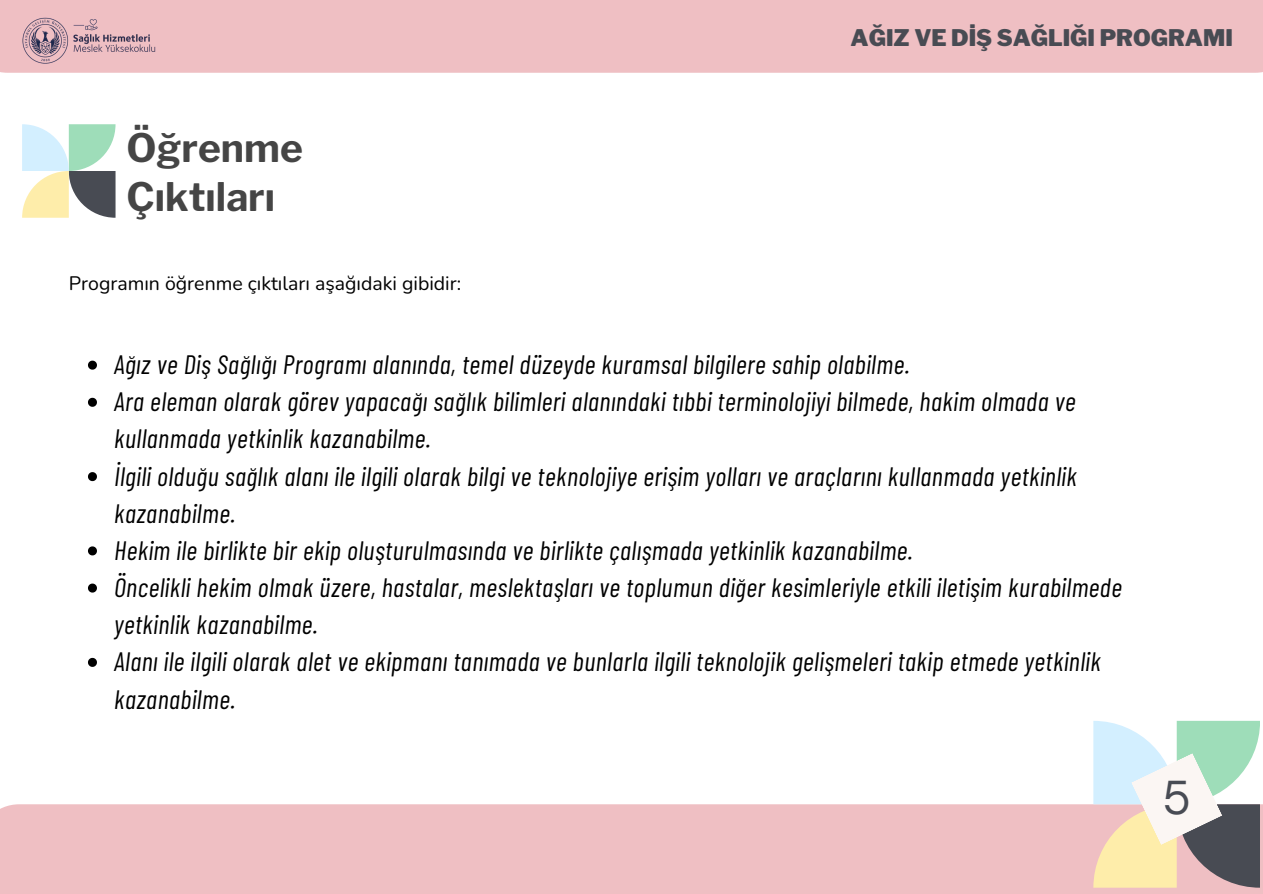
<style>
.page{position:relative;width:1263px;height:894px;background:#fff}
.page>*{position:absolute;margin:0;border:0;box-sizing:border-box;transform-origin:0 0}
.t1{font:47.25px "DM Sans";color:#484b53}
.t2{font:700 39px/49.5px "Libre Franklin";color:#454545}
.t3{font:italic 26.55px/37.2px "Barlow Condensed";letter-spacing:.02em;color:#000}
.t4{font:900 22.8px "Libre Franklin";color:#484b53}
.t5{font:19.5px "Nunito";color:#000}
</style>
<div class="page">
<div style="left:0;top:804px;width:1263px;height:89px;background:#efbfc3"></div>
<svg style="left:1093px;top:720px;width:167px;height:167px"></svg>
<div style="left:0;top:0;width:1263px;height:73px;background:#efbfc3"></div>
<svg style="left:22px;top:124px;width:93px;height:94px"></svg>
<svg style="left:88px;top:360px;width:9px;height:9px"></svg>
<svg style="left:88px;top:397px;width:9px;height:9px"></svg>
<svg style="left:88px;top:472px;width:9px;height:9px"></svg>
<svg style="left:88px;top:546px;width:9px;height:9px"></svg>
<svg style="left:88px;top:583px;width:9px;height:9px"></svg>
<svg style="left:88px;top:657px;width:9px;height:9px"></svg>
<img style="left:12px;top:17px;width:155px;height:56px">
<h1 class="t2" style="left:127px;top:123px;width:178px">Öğrenme<br>Çıktıları</h1>
<p class="t5" style="left:69px;top:270px;width:394px">Programın öğrenme çıktıları aşağıdaki gibidir:</p>
<p class="t4" style="left:851px;top:24px;width:384px">AĞIZ VE DİŞ SAĞLIĞI PROGRAMI</p>
<p class="t3" style="left:114px;top:345px;width:797px">Ağız ve Diş Sağlığı Programı alanında, temel düzeyde kuramsal bilgilere sahip olabilme.</p>
<p class="t3" style="left:114px;top:382px;width:963px">Ara eleman olarak görev yapacağı sağlık bilimleri alanındaki tıbbi terminolojiyi bilmede, hakim olmada ve kullanmada yetkinlik kazanabilme.</p>
<p class="t3" style="left:114px;top:456px;width:964px">İlgili olduğu sağlık alanı ile ilgili olarak bilgi ve teknolojiye erişim yolları ve araçlarını kullanmada yetkinlik kazanabilme.</p>
<p class="t3" style="left:114px;top:530px;width:800px">Hekim ile birlikte bir ekip oluşturulmasında ve birlikte çalışmada yetkinlik kazanabilme.</p>
<p class="t3" style="left:114px;top:567px;width:1009px">Öncelikli hekim olmak üzere, hastalar, meslektaşları ve toplumun diğer kesimleriyle etkili iletişim kurabilmede yetkinlik kazanabilme.</p>
<p class="t3" style="left:114px;top:642px;width:988px">Alanı ile ilgili olarak alet ve ekipmanı tanımada ve bunlarla ilgili teknolojik gelişmeleri takip etmede yetkinlik kazanabilme.</p>
<h3 class="t1" style="left:1162px;top:766px;width:30px">5</h3>
</div>
